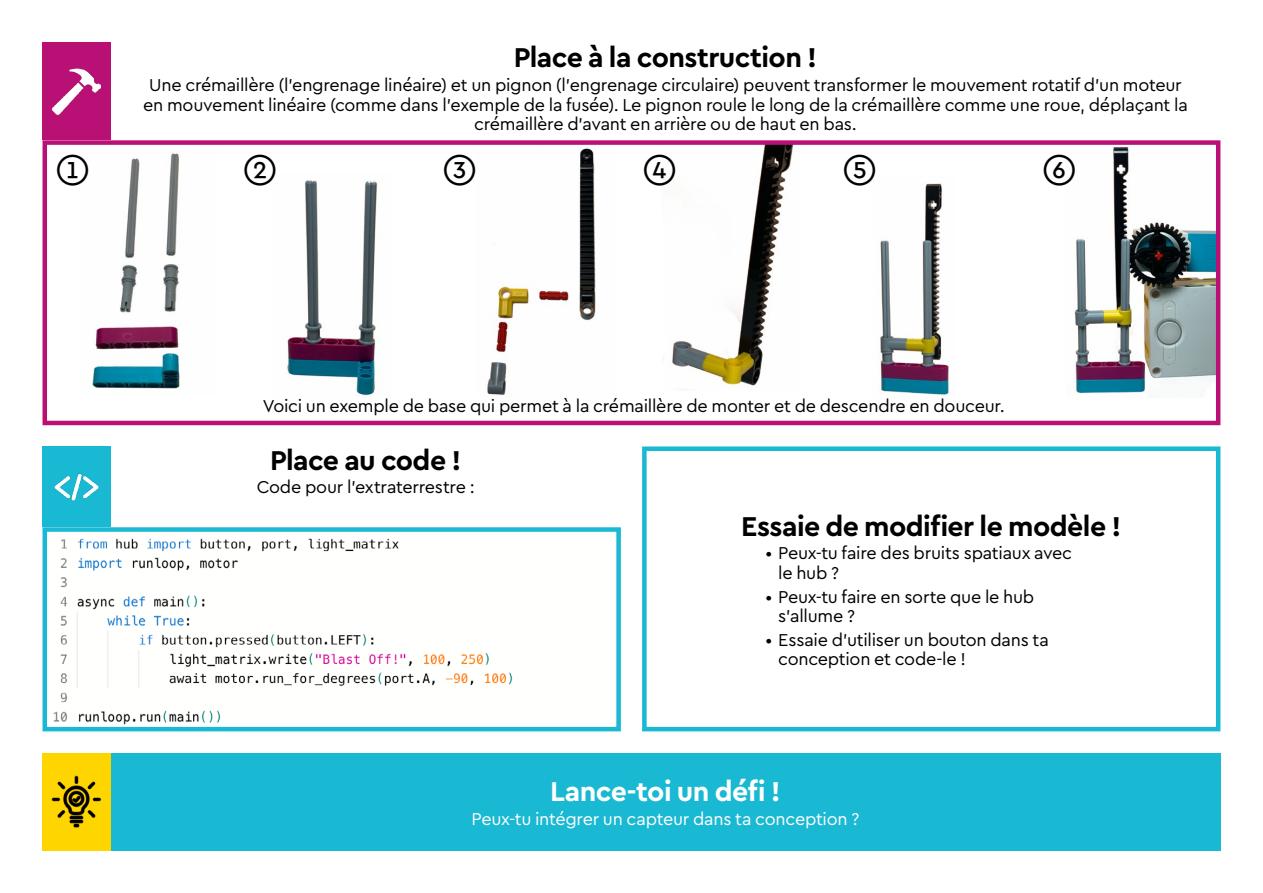
<style>
.page{position:relative;width:1263px;height:893px;background:#fff}
.page>*{position:absolute;margin:0;border:0;box-sizing:border-box;transform-origin:0 0}
.t1{font:36px "Cera Pro";color:#000}
.t2{font:700 28.5px "Cera Pro";letter-spacing:-.02em;color:#000}
.t3{font:700 28.5px "Cera Pro";letter-spacing:-.02em;color:#fff}
.t4{font:18px/19.5px "Cera Pro";letter-spacing:-.015em;color:#000}
.t5{font:18px "Cera Pro";letter-spacing:-.015em;color:#fff}
</style>
<div class="page">
<img style="left:880px;top:183px;width:69px;height:212px">
<img style="left:287px;top:180px;width:91px;height:216px">
<img style="left:92px;top:153px;width:88px;height:236px">
<img style="left:487px;top:148px;width:109px;height:247px">
<img style="left:672px;top:145px;width:122px;height:241px">
<img style="left:1074px;top:147px;width:141px;height:247px">
<img style="left:53px;top:538px;width:460px;height:187px">
<div style="left:43px;top:527px;width:578px;height:204px;border:4px solid #19b8d3"></div>
<div style="left:642px;top:446px;width:578px;height:285px;border:4px solid #19b8d3"></div>
<div style="left:43px;top:140px;width:1177px;height:285px;border:4px solid #b91075"></div>
<div style="left:111px;top:753px;width:1109px;height:97px;background:#19b8d3"></div>
<div style="left:43px;top:753px;width:68px;height:97px;background:#ffd500"></div>
<img style="left:51px;top:775px;width:51px;height:53px">
<div style="left:43px;top:43px;width:68px;height:97px;background:#b91075"></div>
<img style="left:53px;top:68px;width:47px;height:47px">
<div style="left:43px;top:446px;width:68px;height:81px;background:#19b8d3"></div>
<img style="left:54px;top:473px;width:45px;height:28px">
<h2 class="t2" style="left:514px;top:39px;width:305px">Place à la construction !</h2>
<p class="t4" style="left:143px;top:74px;width:1046px;text-align:center">Une crémaillère (l’engrenage linéaire) et un pignon (l’engrenage circulaire) peuvent transformer le mouvement rotatif d’un moteur en mouvement linéaire (comme dans l’exemple de la fusée). Le pignon roule le long de la crémaillère comme une roue, déplaçant la crémaillère d’avant en arrière ou de haut en bas.</p>
<h1 class="t1" style="left:55px;top:146px;width:37px">➀</h1>
<h1 class="t1" style="left:242px;top:146px;width:37px">➁</h1>
<h1 class="t1" style="left:442px;top:146px;width:37px">➂</h1>
<h1 class="t1" style="left:642px;top:146px;width:37px">➃</h1>
<h1 class="t1" style="left:842px;top:146px;width:37px">➄</h1>
<h1 class="t1" style="left:1042px;top:146px;width:37px">➅</h1>
<p class="t4" style="left:263px;top:396px;width:743px">Voici un exemple de base qui permet à la crémaillère de monter et de descendre en douceur.</p>
<h2 class="t2" style="left:270px;top:441px;width:193px">Place au code !</h2>
<p class="t4" style="left:257px;top:477px;width:220px">Code pour l’extraterrestre :</p>
<h2 class="t2" style="left:741px;top:507px;width:382px">Essaie de modifier le modèle !</h2>
<p class="t4" style="left:778px;top:543px;width:295px;text-indent:-13px">• Peux-tu faire des bruits spatiaux avec le hub ?</p>
<p class="t4" style="left:778px;top:586px;width:258px;text-indent:-13px">• Peux-tu faire en sorte que le hub s’allume ?</p>
<p class="t4" style="left:778px;top:629px;width:272px;text-indent:-13px">• Essaie d’utiliser un bouton dans ta conception et code-le !</p>
<h2 class="t3" style="left:550px;top:773px;width:232px">Lance-toi un défi !</h2>
<p class="t5" style="left:472px;top:807px;width:389px">Peux-tu intégrer un capteur dans ta conception ?</p>
</div>
